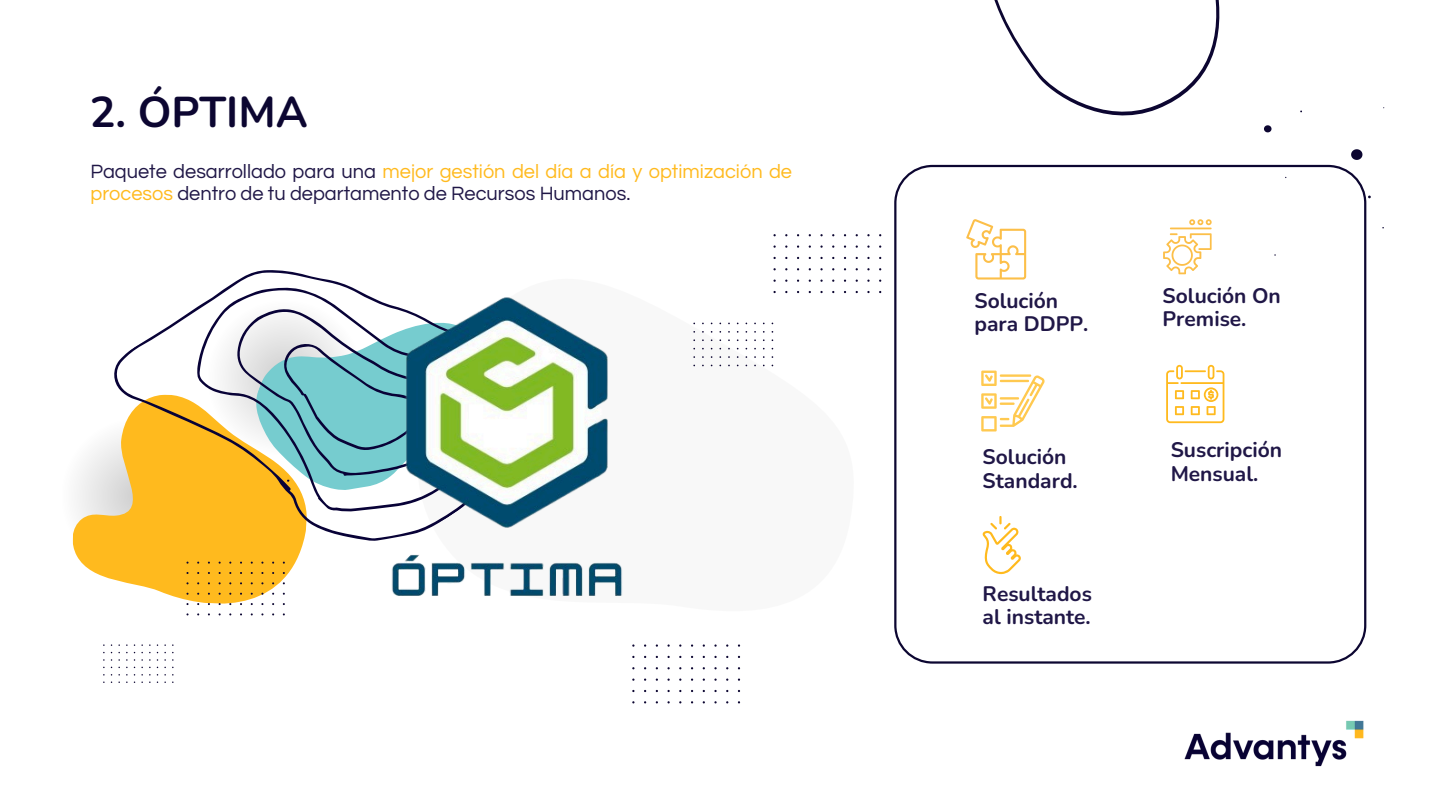
<style>
.page{position:relative;width:1440px;height:810px;background:#fff}
.page>*{position:absolute;margin:0;border:0;box-sizing:border-box;transform-origin:0 0}
.t1{font:700 43px "Nunito";color:#0c0631}
.t2{font:700 21px/23.2px "Nunito";color:#201747}
.t3{font:20px/22.5px "Questrial";color:#201747}
.s1{color:#ffba1e}
</style>
<div class="page">
<svg style="left:72px;top:446px;width:31px;height:131px"></svg>
<svg style="left:103px;top:270px;width:177px;height:346px"></svg>
<svg style="left:894px;top:165px;width:472px;height:499px"></svg>
<svg style="left:1351px;top:149px;width:11px;height:11px"></svg>
<svg style="left:1266px;top:125px;width:6px;height:7px"></svg>
<svg style="left:103px;top:644px;width:71px;height:39px"></svg>
<svg style="left:187px;top:562px;width:93px;height:53px"></svg>
<svg style="left:773px;top:234px;width:108px;height:59px"></svg>
<svg style="left:736px;top:323px;width:37px;height:43px"></svg>
<img style="left:280px;top:270px;width:450px;height:346px">
<svg style="left:1163px;top:219px;width:49px;height:55px"></svg>
<svg style="left:983px;top:516px;width:38px;height:58px"></svg>
<svg style="left:981px;top:371px;width:64px;height:60px"></svg>
<svg style="left:1166px;top:365px;width:58px;height:58px"></svg>
<img style="left:1184px;top:720px;width:180px;height:47px">
<svg style="left:632px;top:644px;width:108px;height:59px"></svg>
<svg style="left:994px;top:0;width:272px;height:132px"></svg>
<p class="t1" style="left:90px;top:83px;width:220px">2. ÓPTIMA</p>
<p class="t3" style="left:90px;top:160px;width:703px">Paquete desarrollado para una <span class="s1">mejor gestión del día a día y optimización de procesos</span> dentro de tu departamento de Recursos Humanos.</p>
<p class="t2" style="left:974px;top:289px;width:116px">Solución para DDPP.</p>
<p class="t2" style="left:1163px;top:284px;width:120px">Solución On<br>Premise.</p>
<p class="t2" style="left:983px;top:446px;width:97px">Solución<br>Standard.</p>
<p class="t2" style="left:1171px;top:439px;width:113px">Suscripción<br>Mensual.</p>
<p class="t2" style="left:983px;top:582px;width:111px">Resultados al instante.</p>
</div>
